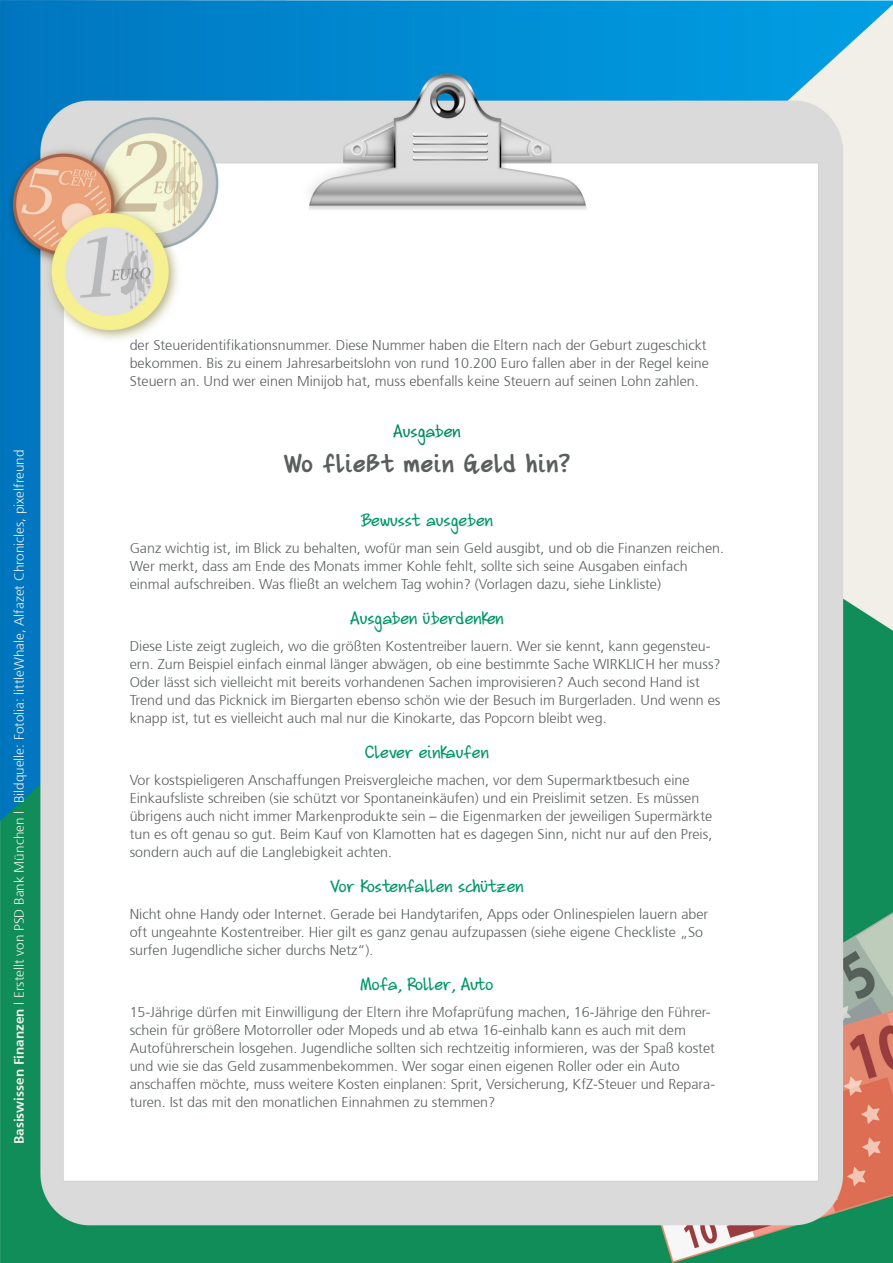
<style>
.page{position:relative;width:893px;height:1263px;background:#fff}
.page>*{position:absolute;margin:0;border:0;box-sizing:border-box;transform-origin:0 0}
.t1{font:700 21px "AJ Hand";letter-spacing:.04em;color:#5a5e5f}
.t2{font:300 14.25px/18px "Frutiger";color:#5a5e5f}
.t3{font:14.25px "AJ Hand";color:#009864}
.t4{font:14.25px "AJ Hand";color:#008a5e}
.t5{font:300 13.5px "Frutiger";color:#f2efe8}
.s1{font-weight:700}
</style>
<div class="page">
<img style="left:0;top:0;width:893px;height:1263px">
<p class="t5" style="left:12px;top:1144px;width:696px;rotate:-90deg"><span class="s1">Basiswissen Finanzen</span> l Erstellt von PSD Bank München l Bildquelle: Fotolia: littleWhale, Alfazet Chronicles, pixelfreund</p>
<p class="t2" style="left:130px;top:336px;width:581px">der Steueridentifikationsnummer. Diese Nummer haben die Eltern nach der Geburt zugeschickt bekommen. Bis zu einem Jahresarbeitslohn von rund 10.200 Euro fallen aber in der Regel keine<br>Steuern an. Und wer einen Minijob hat, muss ebenfalls keine Steuern auf seinen Lohn zahlen.</p>
<p class="t4" style="left:393px;top:424px;width:69px">Ausgaben</p>
<p class="t1" style="left:284px;top:452px;width:288px">Wo fließt mein Geld hin?</p>
<p class="t3" style="left:361px;top:512px;width:134px">Bewusst ausgeben</p>
<p class="t2" style="left:130px;top:539px;width:596px">Ganz wichtig ist, im Blick zu behalten, wofür man sein Geld ausgibt, und ob die Finanzen reichen.</p>
<p class="t2" style="left:130px;top:557px;width:559px">Wer merkt, dass am Ende des Monats immer Kohle fehlt, sollte sich seine Ausgaben einfach einmal aufschreiben. Was fließt an welchem Tag wohin? (Vorlagen dazu, siehe Linkliste)</p>
<p class="t3" style="left:350px;top:610px;width:155px">Ausgaben überdenken</p>
<p class="t2" style="left:130px;top:637px;width:592px">Diese Liste zeigt zugleich, wo die größten Kostentreiber lauern. Wer sie kennt, kann gegensteu&shy;ern. Zum Beispiel einfach einmal länger abwägen, ob eine bestimmte Sache WIRKLICH her muss?<br>Oder lässt sich vielleicht mit bereits vorhandenen Sachen improvisieren? Auch second Hand ist Trend und das Picknick im Biergarten ebenso schön wie der Besuch im Burgerladen. Und wenn es knapp ist, tut es vielleicht auch mal nur die Kinokarte, das Popcorn bleibt weg.</p>
<p class="t3" style="left:365px;top:744px;width:125px">Clever einkaufen</p>
<p class="t2" style="left:130px;top:771px;width:584px">Vor kostspieligeren Anschaffungen Preisvergleiche machen, vor dem Supermarktbesuch eine Einkaufsliste schreiben (sie schützt vor Spontaneinkäufen) und ein Preislimit setzen. Es müssen übrigens auch nicht immer Markenprodukte sein – die Eigenmarken der jeweiligen Supermärkte tun es oft genau so gut. Beim Kauf von Klamotten hat es dagegen Sinn, nicht nur auf den Preis, sondern auch auf die Langlebigkeit achten.</p>
<p class="t3" style="left:330px;top:878px;width:195px">Vor Kostenfallen schützen</p>
<p class="t2" style="left:130px;top:905px;width:580px">Nicht ohne Handy oder Internet. Gerade bei Handytarifen, Apps oder Onlinespielen lauern aber oft ungeahnte Kostentreiber. Hier gilt es ganz genau aufzupassen (siehe eigene Checkliste „So surfen Jugendliche sicher durchs Netz“).</p>
<p class="t3" style="left:360px;top:977px;width:135px">Mofa, Roller, Auto</p>
<p class="t2" style="left:130px;top:1003px;width:587px">15-Jährige dürfen mit Einwilligung der Eltern ihre Mofaprüfung machen, 16-Jährige den Führer&shy;schein für größere Motorroller oder Mopeds und ab etwa 16-einhalb kann es auch mit dem Autoführerschein losgehen. Jugendliche sollten sich rechtzeitig informieren, was der Spaß kostet und wie sie das Geld zusammenbekommen. Wer sogar einen eigenen Roller oder ein Auto anschaffen möchte, muss weitere Kosten einplanen: Sprit, Versicherung, KfZ-Steuer und Repara&shy;turen. Ist das mit den monatlichen Einnahmen zu stemmen?</p>
</div>
